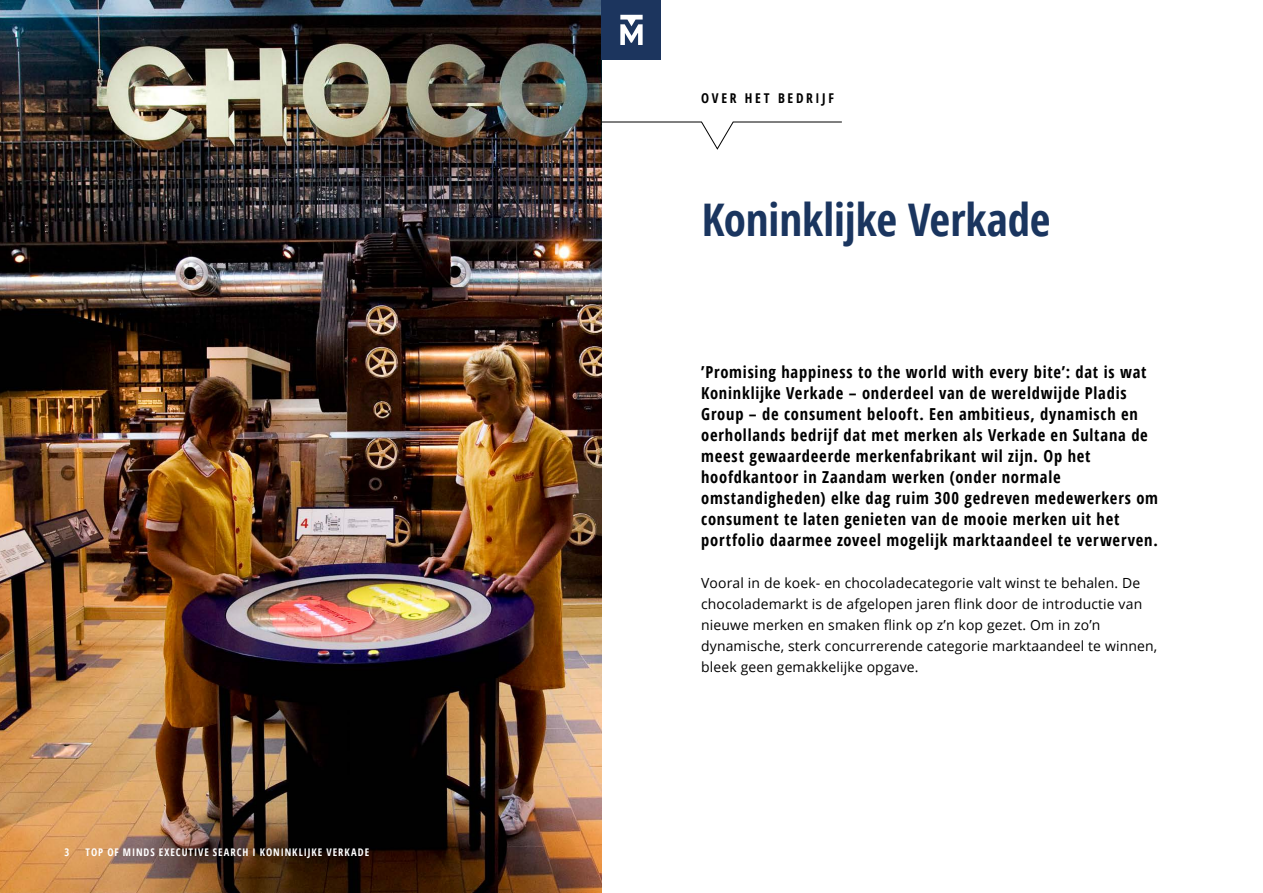
<style>
.page{position:relative;width:1263px;height:893px;background:#fff}
.page>*{position:absolute;margin:0;border:0;box-sizing:border-box;transform-origin:0 0}
.t1{font:700 condensed 45px "Open Sans";color:#1a355f}
.t2{font:700 condensed 16.5px/21px "Open Sans";letter-spacing:.045em;color:#000}
.t3{font:13.95px/21px "Open Sans";letter-spacing:.01em;color:#000}
.t4{font:700 condensed 13.5px "Open Sans";letter-spacing:.2em;color:#000}
.t5{font:700 condensed 10.5px "Open Sans";letter-spacing:.095em;color:#fff}
</style>
<div class="page">
<svg style="left:601px;top:122px;width:241px;height:28px"></svg>
<img style="left:0;top:0;width:601px;height:893px">
<div style="left:601px;top:0;width:60px;height:60px;background:#1c355e"></div>
<svg style="left:620px;top:15px;width:23px;height:30px"></svg>
<p class="t5" style="left:64px;top:845px;width:6px">3</p>
<p class="t5" style="left:86px;top:845px;width:285px">TOP OF MINDS EXECUTIVE SEARCH I KONINKLIJKE VERKADE</p>
<p class="t4" style="left:701px;top:89px;width:134px">OVER HET BEDRIJF</p>
<h1 class="t1" style="left:702px;top:188px;width:350px">Koninklijke Verkade</h1>
<p class="t2" style="left:701px;top:361px;width:458px">’Promising happiness to the world with every bite’: dat is wat Koninklijke Verkade – onderdeel van de wereldwijde Pladis Group – de consument belooft. Een ambitieus, dynamisch en oerhollands bedrijf dat met merken als Verkade en Sultana de meest gewaardeerde merkenfabrikant wil zijn. Op het hoofdkantoor in Zaandam werken (onder normale omstandigheden) elke dag ruim 300 gedreven medewerkers om consument te laten genieten van de mooie merken uit het portfolio daarmee zoveel mogelijk marktaandeel te verwerven.</p>
<p class="t3" style="left:701px;top:572px;width:457px">Vooral in de koek- en chocoladecategorie valt winst te behalen. De chocolademarkt is de afgelopen jaren flink door de introductie van nieuwe merken en smaken flink op z’n kop gezet. Om in zo’n dynamische, sterk concurrerende categorie marktaandeel te winnen, bleek geen gemakkelijke opgave.</p>
</div>
